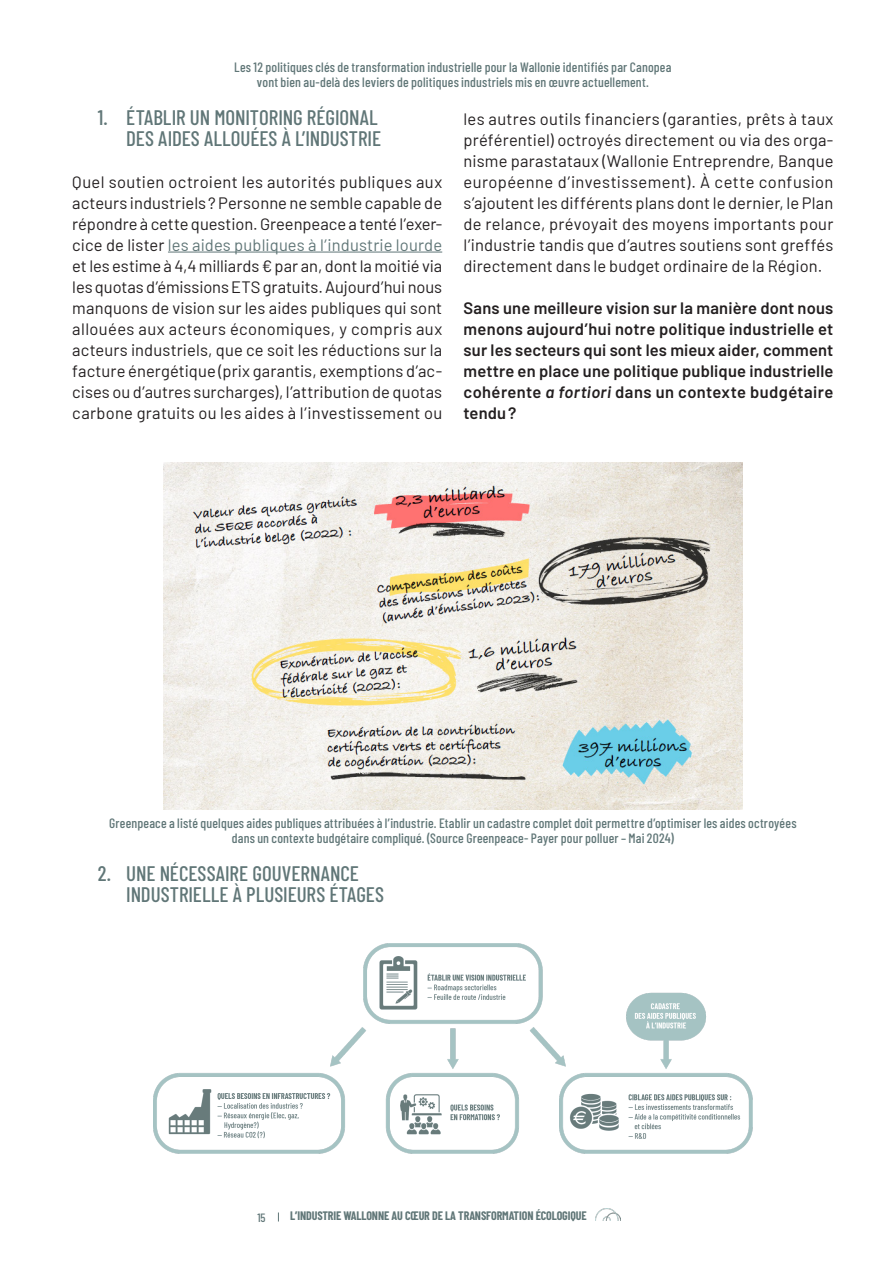
<style>
.page{position:relative;width:893px;height:1263px;background:#fff}
.page>*{position:absolute;margin:0;border:0;box-sizing:border-box;transform-origin:0 0}
._03_INTERTITRE{font:500 21px/21px "Barlow Condensed";color:#607677;text-align:right}
._04_TXT_COURANT{font:16.5px/21px "Barlow";letter-spacing:.01em;color:#231f20;text-align:justify}
._04_TXT_COURANT-2{font:600 16.5px/21px "Barlow";letter-spacing:.02em;color:#231f20;text-align:justify}
._04_Légende{font:500 13.5px/15px "Barlow Condensed";letter-spacing:.015em;color:#607677;text-align:center}
.t1{font:700 12px "Barlow Condensed";letter-spacing:-.01em;color:#607677}
.t2{font:500 12px "Barlow Condensed";color:#607677}
.s1{color:#607677}
.s2{font-style:italic}
</style>
<div class="page">
<img style="left:596px;top:1208px;width:25px;height:12px">
<hr style="left:168px;top:252px;width:274px;height:1px;background:#607677">
<img style="left:164px;top:463px;width:578px;height:346px">
<img style="left:153px;top:944px;width:600px;height:209px">
<p class="_04_Légende" style="left:234px;top:59px;width:439px">Les 12 politiques clés de transformation industrielle pour la Wallonie identifiés par Canopea vont bien au-delà des leviers de politiques industriels mis en œuvre actuellement.</p>
<p class="_03_INTERTITRE" style="left:98px;top:105px;width:285px">1. ÉTABLIR UN MONITORING RÉGIONAL<br>DES AIDES ALLOUÉES À L’INDUSTRIE</p>
<p class="_04_TXT_COURANT" style="left:72px;top:170px;width:372px">Quel soutien octroient les autorités publiques aux acteurs industriels? Personne ne semble capable de répondre à cette question. Greenpeace a tenté l’exer&shy;cice de lister <span class="s1">les aides publiques à l’industrie lourde </span>et les estime à 4,4 milliards € par an, dont la moitié via les quotas d’émissions ETS gratuits. Aujourd’hui nous manquons de vision sur les aides publiques qui sont allouées aux acteurs économiques, y compris aux acteurs industriels, que ce soit les réductions sur la facture énergétique (prix garantis, exemptions d’ac&shy;cises ou d’autres surcharges), l’attribution de quotas carbone gratuits ou les aides à l’investissement ou</p>
<p class="_04_TXT_COURANT" style="left:463px;top:107px;width:371px">les autres outils financiers (garanties, prêts à taux préférentiel) octroyés directement ou via des orga&shy;nisme parastataux (Wallonie Entreprendre, Banque européenne d’investissement). À cette confusion s’ajoutent les différents plans dont le dernier, le Plan de relance, prévoyait des moyens importants pour l’industrie tandis que d’autres soutiens sont greffés directement dans le budget ordinaire de la Région.</p>
<p class="_04_TXT_COURANT-2" style="left:463px;top:296px;width:371px">Sans une meilleure vision sur la manière dont nous menons aujourd’hui notre politique industrielle et sur les secteurs qui sont les mieux aider, comment mettre en place une politique publique industrielle cohérente <span class="s2">a fortiori</span> dans un contexte budgétaire tendu?</p>
<p class="_04_Légende" style="left:109px;top:815px;width:689px">Greenpeace a listé quelques aides publiques attribuées à l’industrie. Etablir un cadastre complet doit permettre d’optimiser les aides octroyées dans un contexte budgétaire compliqué. (Source Greenpeace- Payer pour polluer – Mai 2024)</p>
<p class="_03_INTERTITRE" style="left:126px;top:861px;width:259px;text-align:left;text-indent:-28px">2. UNE NÉCESSAIRE GOUVERNANCE<br>INDUSTRIELLE À PLUSIEURS ÉTAGES</p>
<p class="t2" style="left:257px;top:1208px;width:10px">15</p>
<p class="t1" style="left:290px;top:1207px;width:298px">L’INDUSTRIE WALLONNE AU CŒUR DE LA TRANSFORMATION ÉCOLOGIQUE</p>
</div>
